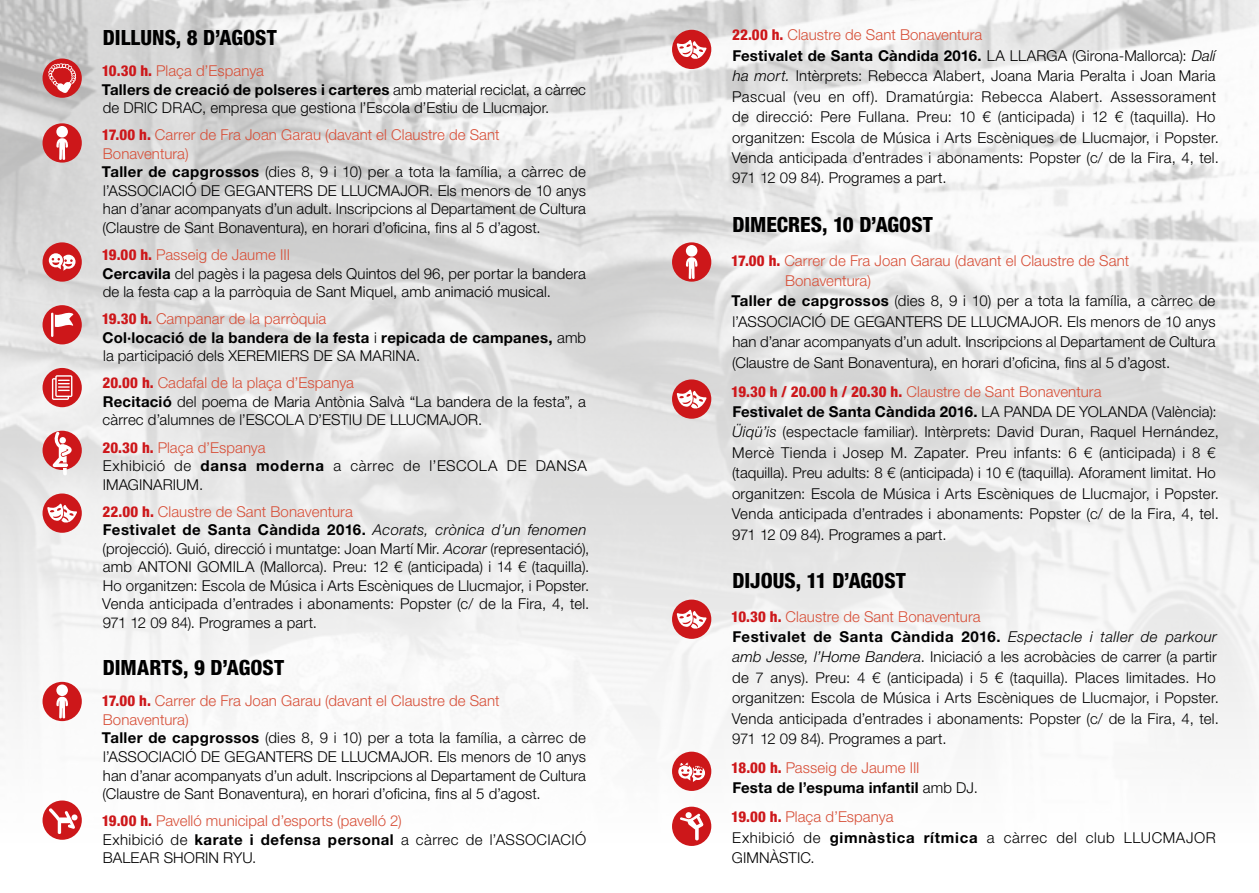
<style>
.page{position:relative;width:1259px;height:893px;background:#fff}
.page>*{position:absolute;margin:0;border:0;box-sizing:border-box;transform-origin:0 0}
.FECHA{font:800 condensed 21px "Helvetica Neue LT Std";color:#000}
.txt{font:300 15px/20.4px "Helvetica Neue LT Std";letter-spacing:.01em;color:#000}
.lugar{font:300 15px/18.6px "Helvetica Neue LT Std";letter-spacing:.005em;color:#d74f38}
.txt-2{font:700 15px/18.6px "Helvetica Neue LT Std";letter-spacing:.015em;color:#000}
.txt-3{font:300 15px/18.6px "Helvetica Neue LT Std";letter-spacing:.04em;color:#000}
.s1{font-weight:800;font-stretch:condensed;color:#cd171a}
.s2{font-weight:700}
.s3{font-weight:300}
.s4{font-style:italic}
</style>
<div class="page">
<img style="left:0;top:0;width:1259px;height:846px">
<div style="left:43px;top:431px;width:39px;height:39px;background:#cd171a;border-radius:50%"></div>
<svg style="left:53px;top:431px;width:19px;height:45px"></svg>
<div style="left:672px;top:807px;width:39px;height:39px;background:#cd171a;border-radius:50%"></div>
<svg style="left:680px;top:812px;width:23px;height:29px"></svg>
<div style="left:43px;top:59px;width:39px;height:39px;background:#cd171a;border-radius:50%"></div>
<svg style="left:48px;top:63px;width:28px;height:30px"></svg>
<div style="left:43px;top:123px;width:39px;height:40px;background:#cd171a;border-radius:50%"></div>
<div style="left:56px;top:126px;width:12px;height:11px;background:#fff;border-radius:50%"></div>
<svg style="left:56px;top:138px;width:12px;height:22px"></svg>
<div style="left:672px;top:242px;width:39px;height:40px;background:#cd171a;border-radius:50%"></div>
<div style="left:686px;top:245px;width:11px;height:12px;background:#fff;border-radius:50%"></div>
<svg style="left:685px;top:257px;width:13px;height:22px"></svg>
<div style="left:43px;top:682px;width:39px;height:39px;background:#cd171a;border-radius:50%"></div>
<div style="left:56px;top:684px;width:12px;height:12px;background:#fff;border-radius:50%"></div>
<svg style="left:56px;top:697px;width:12px;height:22px"></svg>
<div style="left:43px;top:242px;width:39px;height:40px;background:#cd171a;border-radius:50%"></div>
<svg style="left:49px;top:253px;width:27px;height:18px"></svg>
<div style="left:43px;top:305px;width:39px;height:39px;background:#cd171a;border-radius:50%"></div>
<svg style="left:51px;top:312px;width:23px;height:25px"></svg>
<div style="left:43px;top:368px;width:39px;height:39px;background:#cd171a;border-radius:50%"></div>
<svg style="left:52px;top:375px;width:20px;height:25px"></svg>
<div style="left:43px;top:800px;width:39px;height:40px;background:#cd171a;border-radius:50%"></div>
<svg style="left:48px;top:807px;width:30px;height:28px"></svg>
<div style="left:43px;top:493px;width:39px;height:40px;background:#cd171a;border-radius:50%"></div>
<svg style="left:47px;top:504px;width:30px;height:19px"></svg>
<div style="left:672px;top:379px;width:39px;height:40px;background:#cd171a;border-radius:50%"></div>
<svg style="left:677px;top:390px;width:29px;height:19px"></svg>
<div style="left:672px;top:30px;width:39px;height:39px;background:#cd171a;border-radius:50%"></div>
<svg style="left:677px;top:40px;width:29px;height:19px"></svg>
<div style="left:672px;top:600px;width:39px;height:39px;background:#cd171a;border-radius:50%"></div>
<svg style="left:677px;top:610px;width:29px;height:19px"></svg>
<div style="left:672px;top:752px;width:39px;height:39px;background:#cd171a;border-radius:50%"></div>
<svg style="left:678px;top:762px;width:27px;height:20px"></svg>
<p class="FECHA" style="left:103px;top:24px;width:175px">DILLUNS, 8 D’AGOST</p>
<p class="lugar" style="left:102px;top:61px;width:164px"><span class="s1">10.30 h.</span> Plaça d’Espanya</p>
<p class="txt" style="left:102px;top:80px;width:485px;line-height:18.6px"><span class="s2">Tallers de creació de polseres i carteres</span> amb material reciclat, a càrrec de DRIC DRAC, empresa que gestiona l’Escola d’Estiu de Llucmajor.</p>
<p class="lugar" style="left:102px;top:125px;width:399px"><span class="s1">17.00 h.</span> Carrer de Fra Joan Garau (davant el Claustre de Sant<br>Bonaventura)</p>
<p class="txt" style="left:102px;top:162px;width:485px;line-height:18.6px;text-align:justify"><span class="s2">Taller de capgrossos</span> (dies 8, 9 i 10) per a tota la família, a càrrec de l’ASSOCIACIÓ DE GEGANTERS DE LLUCMAJOR. Els menors de 10 anys han d’anar acompanyats d’un adult. Inscripcions al Departament de Cultura (Claustre de Sant Bonaventura), en horari d’oficina, fins al 5 d’agost.</p>
<p class="lugar" style="left:102px;top:245px;width:190px"><span class="s1">19.00 h.</span> Passeig de Jaume III</p>
<p class="txt" style="left:102px;top:264px;width:485px;line-height:18.6px"><span class="s2">Cercavila</span> del pagès i la pagesa dels Quintos del 96, per portar la bandera de la festa cap a la parròquia de Sant Miquel, amb animació musical.</p>
<p class="lugar" style="left:102px;top:309px;width:226px"><span class="s1">19.30 h.</span> Campanar de la parròquia</p>
<p class="txt-2" style="left:102px;top:328px;width:485px">Col·locació de la bandera de la festa <span class="s3">i</span> repicada de campanes, <span class="s3">amb la participació dels XEREMIERS DE SA MARINA.</span></p>
<p class="lugar" style="left:103px;top:373px;width:253px"><span class="s1">20.00 h.</span> Cadafal de la plaça d’Espanya</p>
<p class="txt" style="left:103px;top:392px;width:485px;line-height:18.6px"><span class="s2">Recitació</span> del poema de Maria Antònia Salvà “La bandera de la festa”, a càrrec d’alumnes de l’ESCOLA D’ESTIU DE LLUCMAJOR.</p>
<p class="lugar" style="left:103px;top:438px;width:165px"><span class="s1">20.30 h.</span> Plaça d’Espanya</p>
<p class="txt-3" style="left:103px;top:456px;width:486px">Exhibició de <span class="s2">dansa moderna</span> a càrrec de l’ESCOLA DE DANSA<br>IMAGINARIUM.</p>
<p class="lugar" style="left:103px;top:502px;width:252px"><span class="s1">22.00 h.</span> Claustre de Sant Bonaventura</p>
<p class="txt" style="left:102px;top:520px;width:488px;line-height:18.6px"><span class="s2">Festivalet de Santa Càndida 2016.</span> <span class="s4">Acorats, crònica d’un fenomen </span>(projecció). Guió, direcció i muntatge: Joan Martí Mir. <span class="s4">Acorar</span> (representació), amb ANTONI GOMILA (Mallorca). Preu: 12 € (anticipada) i 14 € (taquilla).<br>Ho organitzen: Escola de Música i Arts Escèniques de Llucmajor, i Popster.<br>Venda anticipada d’entrades i abonaments: Popster (c/ de la Fira, 4, tel.<br>971 12 09 84). Programes a part.</p>
<p class="FECHA" style="left:103px;top:654px;width:183px">DIMARTS, 9 D’AGOST</p>
<p class="lugar" style="left:102px;top:691px;width:399px"><span class="s1">17.00 h.</span> Carrer de Fra Joan Garau (davant el Claustre de Sant<br>Bonaventura)</p>
<p class="txt" style="left:102px;top:728px;width:485px;line-height:18.6px;text-align:justify"><span class="s2">Taller de capgrossos</span> (dies 8, 9 i 10) per a tota la família, a càrrec de l’ASSOCIACIÓ DE GEGANTERS DE LLUCMAJOR. Els menors de 10 anys han d’anar acompanyats d’un adult. Inscripcions al Departament de Cultura (Claustre de Sant Bonaventura), en horari d’oficina, fins al 5 d’agost.</p>
<p class="lugar" style="left:102px;top:811px;width:302px"><span class="s1">19.00 h.</span> Pavelló municipal d’esports (pavelló 2)</p>
<p class="txt" style="left:103px;top:830px;width:485px;line-height:18.6px">Exhibició de <span class="s2">karate i defensa personal</span> a càrrec de l’ASSOCIACIÓ<br>BALEAR SHORIN RYU.</p>
<p class="lugar" style="left:732px;top:26px;width:252px"><span class="s1">22.00 h.</span> Claustre de Sant Bonaventura</p>
<p class="txt" style="left:732px;top:45px;width:488px"><span class="s2">Festivalet de Santa Càndida 2016.</span> LA LLARGA (Girona-Mallorca): <span class="s4">Dalí ha mort.</span> Intèrprets: Rebecca Alabert, Joana Maria Peralta i Joan Maria Pascual (veu en off). Dramatúrgia: Rebecca Alabert. Assessorament de direcció: Pere Fullana. Preu: 10 € (anticipada) i 12 € (taquilla). Ho organitzen: Escola de Música i Arts Escèniques de Llucmajor, i Popster.<br>Venda anticipada d’entrades i abonaments: Popster (c/ de la Fira, 4, tel.<br>971 12 09 84). Programes a part.</p>
<p class="FECHA" style="left:732px;top:212px;width:202px">DIMECRES, 10 D’AGOST</p>
<p class="lugar" style="left:785px;top:250px;width:345px;line-height:20.4px;text-indent:-54px"><span class="s1">17.00 h.</span> Carrer de Fra Joan Garau (davant el Claustre de Sant<br>Bonaventura)</p>
<p class="txt" style="left:731px;top:290px;width:485px;text-align:justify"><span class="s2">Taller de capgrossos</span> (dies 8, 9 i 10) per a tota la família, a càrrec de l’ASSOCIACIÓ DE GEGANTERS DE LLUCMAJOR. Els menors de 10 anys han d’anar acompanyats d’un adult. Inscripcions al Departament de Cultura (Claustre de Sant Bonaventura), en horari d’oficina, fins al 5 d’agost.</p>
<p class="lugar" style="left:731px;top:382px;width:372px"><span class="s1">19.30 h / 20.00 h / 20.30 h.</span> Claustre de Sant Bonaventura</p>
<p class="txt" style="left:732px;top:401px;width:488px"><span class="s2">Festivalet de Santa Càndida 2016.</span> LA PANDA DE YOLANDA (València):<br><span class="s4">Üiqü’is</span> (espectacle familiar). Intèrprets: David Duran, Raquel Hernández, Mercè Tienda i Josep M. Zapater. Preu infants: 6 € (anticipada) i 8 € (taquilla). Preu adults: 8 € (anticipada) i 10 € (taquilla). Aforament limitat. Ho organitzen: Escola de Música i Arts Escèniques de Llucmajor, i Popster.<br>Venda anticipada d’entrades i abonaments: Popster (c/ de la Fira, 4, tel.<br>971 12 09 84). Programes a part.</p>
<p class="FECHA" style="left:732px;top:568px;width:175px">DIJOUS, 11 D’AGOST</p>
<p class="lugar" style="left:731px;top:607px;width:251px"><span class="s1">10.30 h.</span> Claustre de Sant Bonaventura</p>
<p class="txt" style="left:732px;top:626px;width:488px"><span class="s2">Festivalet de Santa Càndida 2016.</span> <span class="s4">Espectacle i taller de parkour amb Jesse, l’Home Bandera</span>. Iniciació a les acrobàcies de carrer (a partir de 7 anys). Preu: 4 € (anticipada) i 5 € (taquilla). Places limitades. Ho organitzen: Escola de Música i Arts Escèniques de Llucmajor, i Popster.<br>Venda anticipada d’entrades i abonaments: Popster (c/ de la Fira, 4, tel.<br>971 12 09 84). Programes a part.</p>
<p class="lugar" style="left:731px;top:758px;width:190px"><span class="s1">18.00 h.</span> Passeig de Jaume III</p>
<p class="txt-2" style="left:732px;top:778px;width:247px">Festa de l’espuma infantil <span class="s3">amb DJ.</span></p>
<p class="lugar" style="left:731px;top:807px;width:164px"><span class="s1">19.00 h.</span> Plaça d’Espanya</p>
<p class="txt-3" style="left:732px;top:827px;width:485px;line-height:20.4px">Exhibició de <span class="s2">gimnàstica rítmica</span> a càrrec del club LLUCMAJOR<br>GIMNÀSTIC.</p>
</div>
